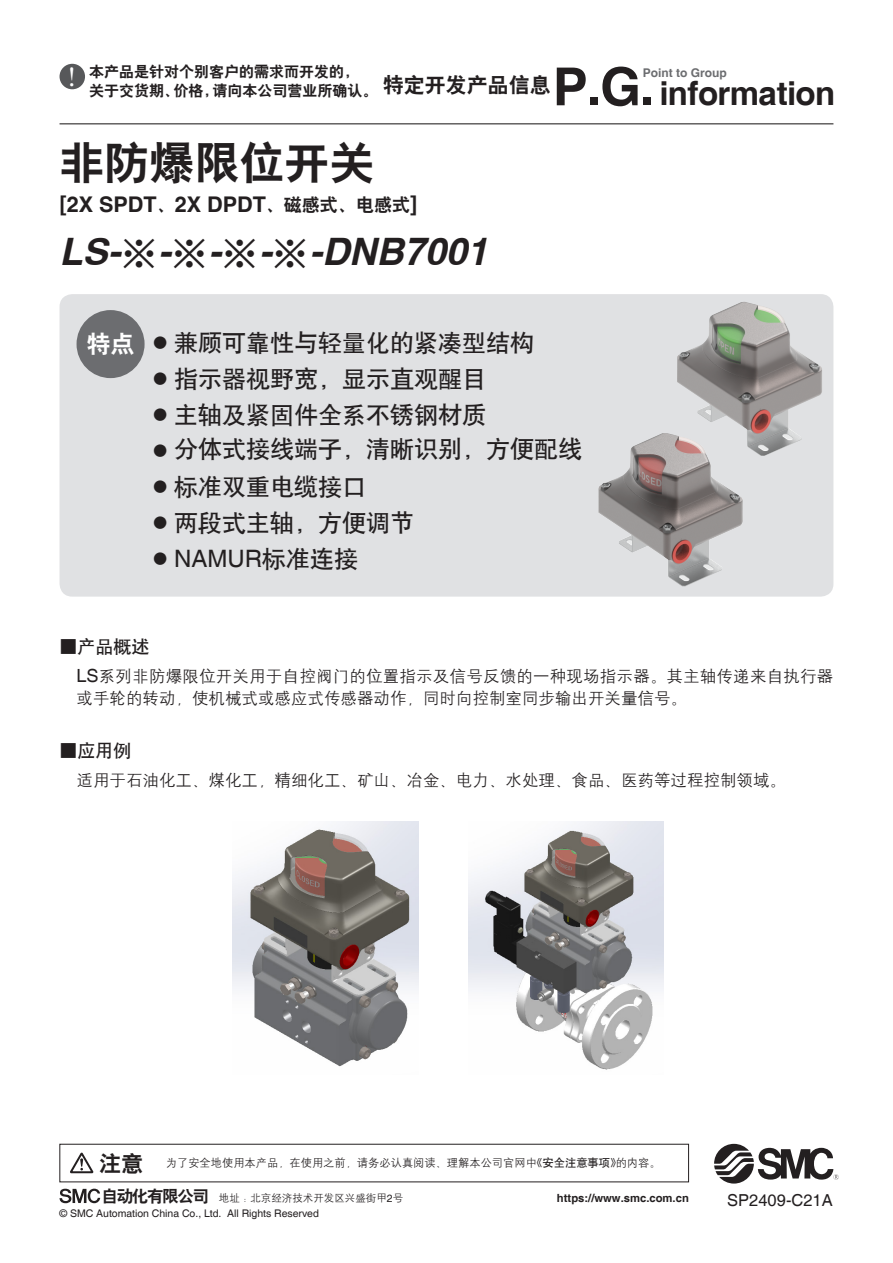
<style>
.page{position:relative;width:893px;height:1263px;background:#fff}
.page>*{position:absolute;margin:0;border:0;box-sizing:border-box;transform-origin:0 0}
.t1{font:45px "H Yb 2 gs G Bpc EUC H";color:#231f20}
.t2{font:italic 700 37.8px "Helvetica";color:#231f20}
.t3{font:700 33px "Helvetica";letter-spacing:-.02em;color:#231f20}
.t4{font:24px "H Yb 1 gj";color:#231f20}
.t5{font:24px "Helvetica";color:#231f20}
.t6{font:24px "H Yb 2 gs G Bpc EUC H";color:#fff}
.t7{font:22.5px "H Ya 4 gj";color:#fff}
.t8{font:22.05px "H Yb 2 gs G Bpc EUC H";color:#231f20}
.t9{font:700 21.6px "Helvetica";color:#231f20}
.t10{font:21px "H Yb 2 gs G Bpc EUC H";color:#231f20}
.t11{font:18px "H Yb 1 gj";color:#231f20}
.t12{font:16.5px/22.5px "H Yg 2 gs G Bpc EUC H";color:#231f20}
.t13{font:16.5px "Helvetica";color:#231f20}
.t14{font:15px/19.5px "H Yb 2 gs G Bpc EUC H";color:#231f20}
.t15{font:700 12px "Helvetica";color:#6c6d70}
.t16{font:11.25px "H Yg 2 gs G Bpc EUC H";color:#231f20}
.t17{font:700 11.25px "Helvetica";color:#231f20}
.t18{font:10.5px "Helvetica";letter-spacing:-.005em;color:#231f20}
.t19{font:10.5px "H Yg 2 gs G Bpc EUC H";color:#231f20}
.s1{font-size:52.5px}
.s2{font-family:"H Yb 2 gs G Bpc EUC H";font-weight:400;font-size:18px}
.s3{font-family:"H Yb 1 gj";font-weight:400;font-style:normal}
.s4{font-size:14.4px}
.s5{font-family:"H Yb 1 gj"}
.s6{font-family:"Helvetica";font-size:18.15px}
.s7{font-family:"H Yb 2 gs G Bpc EUC H";font-size:16.5px}
.s8{font-family:"Helvetica"}
</style>
<div class="page">
<div style="left:60px;top:294px;width:773px;height:303px;background:#e0e1e3;border-radius:13px"></div>
<div style="left:77px;top:310px;width:68px;height:68px;background:#6c6d70;border-radius:50%"></div>
<svg style="left:677px;top:302px;width:145px;height:154px"></svg>
<img style="left:598px;top:433px;width:145px;height:153px">
<svg style="left:627px;top:540px;width:5px;height:5px"></svg>
<svg style="left:679px;top:575px;width:10px;height:6px"></svg>
<svg style="left:703px;top:565px;width:10px;height:5px"></svg>
<img style="left:468px;top:822px;width:195px;height:248px">
<img style="left:232px;top:822px;width:186px;height:245px">
<hr style="left:60px;top:123px;width:773px;height:1px;background:#231f20">
<svg style="left:714px;top:1144px;width:125px;height:39px"></svg>
<div style="left:60px;top:64px;width:25px;height:25px;background:#57585a;border-radius:50%"></div>
<svg style="left:70px;top:1153px;width:23px;height:20px"></svg>
<svg style="left:60px;top:1188px;width:40px;height:15px"></svg>
<h3 class="t7" style="left:67px;top:65px;width:13px">!</h3>
<p class="t14" style="left:89px;top:62px;width:290px">本产品是针对个别客户的需求而开发的，关于交货期、价格，请向本公司营业所确认。</p>
<h3 class="t3" style="left:553px;top:74px;width:284px"><span class="s1">P.G.</span> information</h3>
<p class="t15" style="left:643px;top:66px;width:85px">Point to Group</p>
<p class="t10" style="left:383px;top:75px;width:170px">特定开发产品信息</p>
<p class="t1" style="left:60px;top:140px;width:316px">非防爆限位开关</p>
<p class="t9" style="left:60px;top:191px;width:359px">[2X SPDT<span class="s2">、</span>2X DPDT<span class="s2">、磁感式、电感式</span>]</p>
<p class="t2" style="left:60px;top:229px;width:430px">LS-<span class="s3">※</span>-<span class="s3">※</span>-<span class="s3">※</span>-<span class="s3">※</span>-DNB7001</p>
<p class="t6" style="left:87px;top:332px;width:50px">特点</p>
<p class="t4" style="left:153px;top:330px;width:383px"><span class="s4">●</span> 兼顾可靠性与轻量化的紧凑型结构</p>
<p class="t4" style="left:153px;top:366px;width:335px"><span class="s4">●</span> 指示器视野宽，显示直观醒目</p>
<p class="t4" style="left:153px;top:402px;width:335px"><span class="s4">●</span> 主轴及紧固件全系不锈钢材质</p>
<p class="t4" style="left:153px;top:437px;width:431px"><span class="s4">●</span> 分体式接线端子，清晰识别，方便配线</p>
<p class="t4" style="left:153px;top:474px;width:215px"><span class="s4">●</span> 标准双重电缆接口</p>
<p class="t4" style="left:153px;top:510px;width:263px"><span class="s4">●</span> 两段式主轴，方便调节</p>
<p class="t5" style="left:153px;top:545px;width:207px"><sup>●</sup> NAMUR<span class="s5">标准连接</span></p>
<p class="t11" style="left:60px;top:638px;width:91px">■产品概述</p>
<p class="t12" style="left:77px;top:664px;width:758px"><span class="s6">LS</span>系列非防爆限位开关用于自控阀门的位置指示及信号反馈的一种现场指示器。其主轴传递来自执行器或手轮的转动，使机械式或感应式传感器动作，同时向控制室同步输出开关量信号。</p>
<p class="t11" style="left:60px;top:741px;width:73px">■应用例</p>
<p class="t12" style="left:77px;top:769px;width:711px">适用于石油化工、煤化工，精细化工、矿山、冶金、电力、水处理、食品、医药等过程控制领域。</p>
<p class="t8" style="left:99px;top:1152px;width:46px">注意</p>
<p class="t16" style="left:166px;top:1157px;width:496px">为了安全地使用本产品，在使用之前，请务必认真阅读、理解本公司官网中<span class="s5">《安全注意事项》</span>的内容。</p>
<p class="t18" style="left:60px;top:1208px;width:261px">© SMC Automation China Co., Ltd. All Rights Reserved</p>
<p class="t19" style="left:102px;top:1193px;width:303px"><span class="s7">自动化有限公司</span> 地址：北京经济技术开发区兴盛街甲<span class="s8">2</span>号</p>
<p class="t17" style="left:557px;top:1191px;width:133px">https://www.smc.com.cn</p>
<p class="t13" style="left:727px;top:1190px;width:107px">SP2409-C21A</p>
</div>
